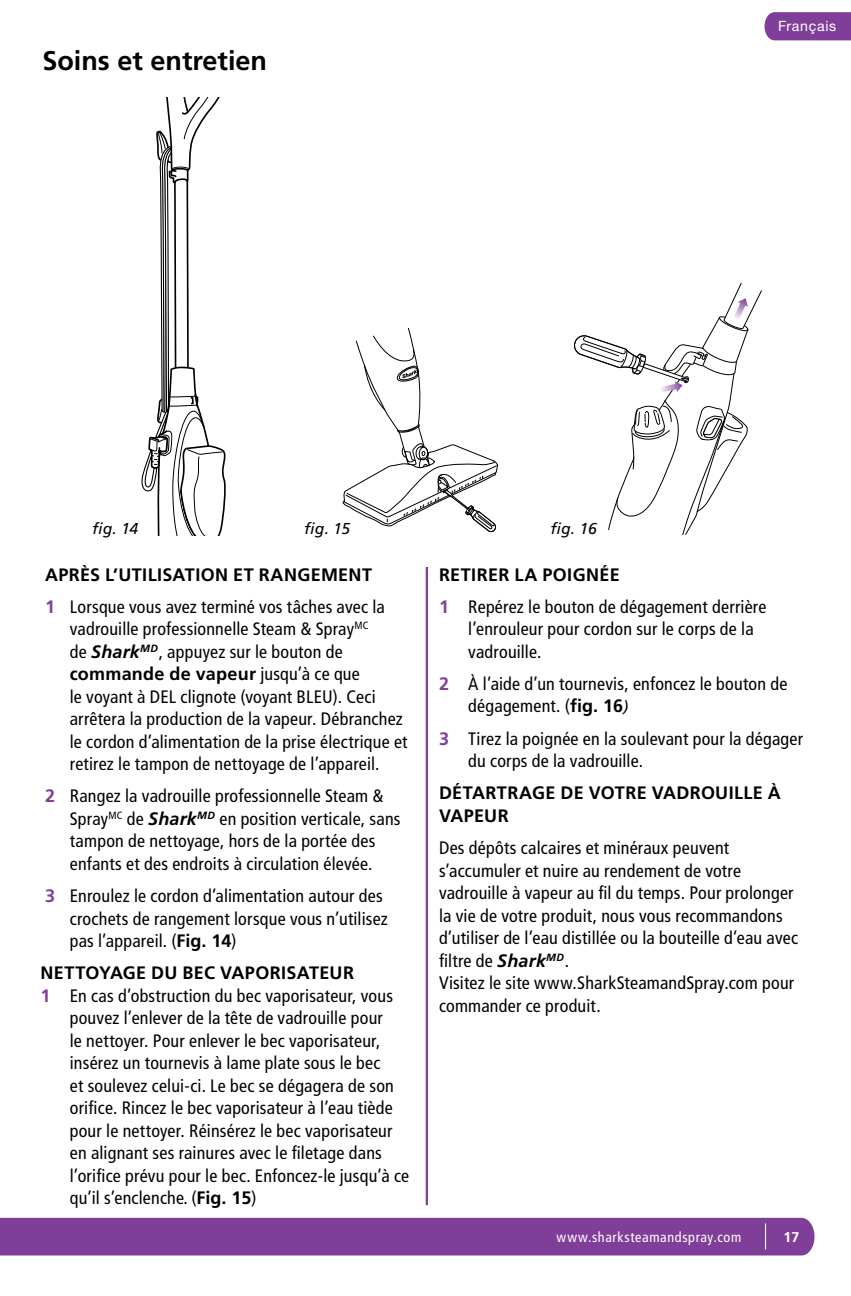
<style>
.page{position:relative;width:851px;height:1296px;background:#fff}
.page>*{position:absolute;margin:0;border:0;box-sizing:border-box;transform-origin:0 0}
.t1{font:700 27px "Frutiger LT Std";color:#000}
.t2{font:condensed 18px/22.5px "Frutiger LT Std";letter-spacing:.01em;color:#000}
.t3{font:700 18px/22.5px "Frutiger LT Std";letter-spacing:.02em;color:#000}
.t4{font:italic 15.75px "Frutiger LT Std";color:#000}
.t5{font:condensed 14.17px "Frutiger LT Std";letter-spacing:.045em;color:#fff}
.t6{font:14.17px "Helvetica Neue LT Std";letter-spacing:.05em;color:#fff}
.t7{font:700 14.17px "Frutiger LT Std";color:#fff}
.s1{font-weight:700;font-stretch:normal}
.s2{font-weight:700;font-stretch:normal;color:#7f3f98}
.s3{font-weight:700;font-style:italic;font-stretch:normal}
.s4{font-style:italic;font-stretch:normal;font-size:15.75px}
</style>
<div class="page">
<div style="left:0;top:1218px;width:814px;height:38px;background:#7f3f98"></div>
<div style="left:764px;top:12px;width:86px;height:28px;background:#7f3f98"></div>
<hr style="left:425px;top:567px;width:3px;height:638px;background:#7f3f98">
<svg style="left:342px;top:329px;width:156px;height:203px"></svg>
<svg style="left:141px;top:97px;width:85px;height:438px"></svg>
<svg style="left:574px;top:283px;width:187px;height:252px"></svg>
<h1 class="t1" style="left:42px;top:45px;width:226px">Soins et entretien</h1>
<p class="t4" style="left:92px;top:519px;width:48px">fig. 14</p>
<p class="t4" style="left:304px;top:519px;width:48px">fig. 15</p>
<p class="t4" style="left:550px;top:519px;width:48px">fig. 16</p>
<p class="t6" style="left:778px;top:18px;width:60px">Français</p>
<p class="t2" style="left:45px;top:558px;width:341px;line-height:32.2px"><span class="s1">APRÈS L’UTILISATION ET RANGEMENT<br></span><span class="s2">1</span> Lorsque vous avez terminé vos tâches avec la</p>
<p class="t2" style="left:70px;top:618px;width:339px">vadrouille professionnelle Steam &amp; Spray<sup>MC<br></sup>de <span class="s3">Shark</span><sup>MD</sup>, appuyez sur le bouton de <span class="s1">commande de vapeur</span> jusqu’à ce que<br>le voyant à DEL clignote (voyant BLEU). Ceci arrêtera la production de la vapeur. Débranchez le cordon d’alimentation de la prise électrique et retirez le tampon de nettoyage de l’appareil.</p>
<p class="t2" style="left:70px;top:785px;width:332px;text-indent:-25px"><span class="s2">2</span> Rangez la vadrouille professionnelle Steam &amp; Spray<sup>MC</sup> de <span class="s3">Shark</span><sup>MD</sup> en position verticale, sans tampon de nettoyage, hors de la portée des enfants et des endroits à circulation élevée.</p>
<p class="t2" style="left:70px;top:885px;width:319px;text-indent:-25px"><span class="s2">3</span> Enroulez le cordon d’alimentation autour des crochets de rangement lorsque vous n’utilisez pas l’appareil. (<span class="s1">Fig. 14</span>)</p>
<p class="t3" style="left:41px;top:962px;width:315px">NETTOYAGE DU BEC VAPORISATEUR</p>
<p class="t2" style="left:41px;top:985px;width:354px"><span class="s2">1</span> En cas d’obstruction du bec vaporisateur, vous</p>
<p class="t2" style="left:70px;top:1007px;width:314px">pouvez l’enlever de la tête de vadrouille pour</p>
<p class="t2" style="left:70px;top:1030px;width:312px">le nettoyer. Pour enlever le bec vaporisateur,</p>
<p class="t2" style="left:70px;top:1052px;width:312px">insérez un tournevis à lame plate sous le bec</p>
<p class="t2" style="left:70px;top:1075px;width:326px">et soulevez celui-ci. Le bec se dégagera de son</p>
<p class="t2" style="left:70px;top:1097px;width:324px">orifice. Rincez le bec vaporisateur à l’eau tiède</p>
<p class="t2" style="left:70px;top:1120px;width:324px">pour le nettoyer. Réinsérez le bec vaporisateur</p>
<p class="t2" style="left:70px;top:1142px;width:313px">en alignant ses rainures avec le filetage dans</p>
<p class="t2" style="left:70px;top:1165px;width:341px">l’orifice prévu pour le bec. Enfoncez-le jusqu’à ce</p>
<p class="t2" style="left:70px;top:1187px;width:188px">qu’il s’enclenche. (<span class="s1">Fig. 15</span>)</p>
<p class="t2" style="left:439px;top:558px;width:329px;line-height:32.2px"><span class="s1">RETIRER LA POIGNÉE<br></span><span class="s2">1</span> Repérez le bouton de dégagement derrière</p>
<p class="t2" style="left:468px;top:618px;width:287px">l’enrouleur pour cordon sur le corps de la vadrouille.</p>
<p class="t2" style="left:468px;top:673px;width:321px;text-indent:-29px"><span class="s2">2</span> À l’aide d’un tournevis, enfoncez le bouton de dégagement. (<span class="s1">fig. 16</span><span class="s4">)</span></p>
<p class="t2" style="left:468px;top:727px;width:336px;text-indent:-29px"><span class="s2">3</span> Tirez la poignée en la soulevant pour la dégager du corps de la vadrouille.</p>
<p class="t3" style="left:439px;top:782px;width:343px">DÉTARTRAGE DE VOTRE VADROUILLE À<br>VAPEUR</p>
<p class="t2" style="left:439px;top:837px;width:360px">Des dépôts calcaires et minéraux peuvent s’accumuler et nuire au rendement de votre vadrouille à vapeur au fil du temps. Pour prolonger la vie de votre produit, nous vous recommandons d’utiliser de l’eau distillée ou la bouteille d’eau avec filtre de <span class="s3">Shark</span><sup>MD</sup>.<br>Visitez le site www.SharkSteamandSpray.com pour commander ce produit.</p>
<p class="t5" style="left:556px;top:1229px;width:186px">www.sharksteamandspray.com</p>
<p class="t7" style="left:783px;top:1228px;width:17px">17</p>
</div>
